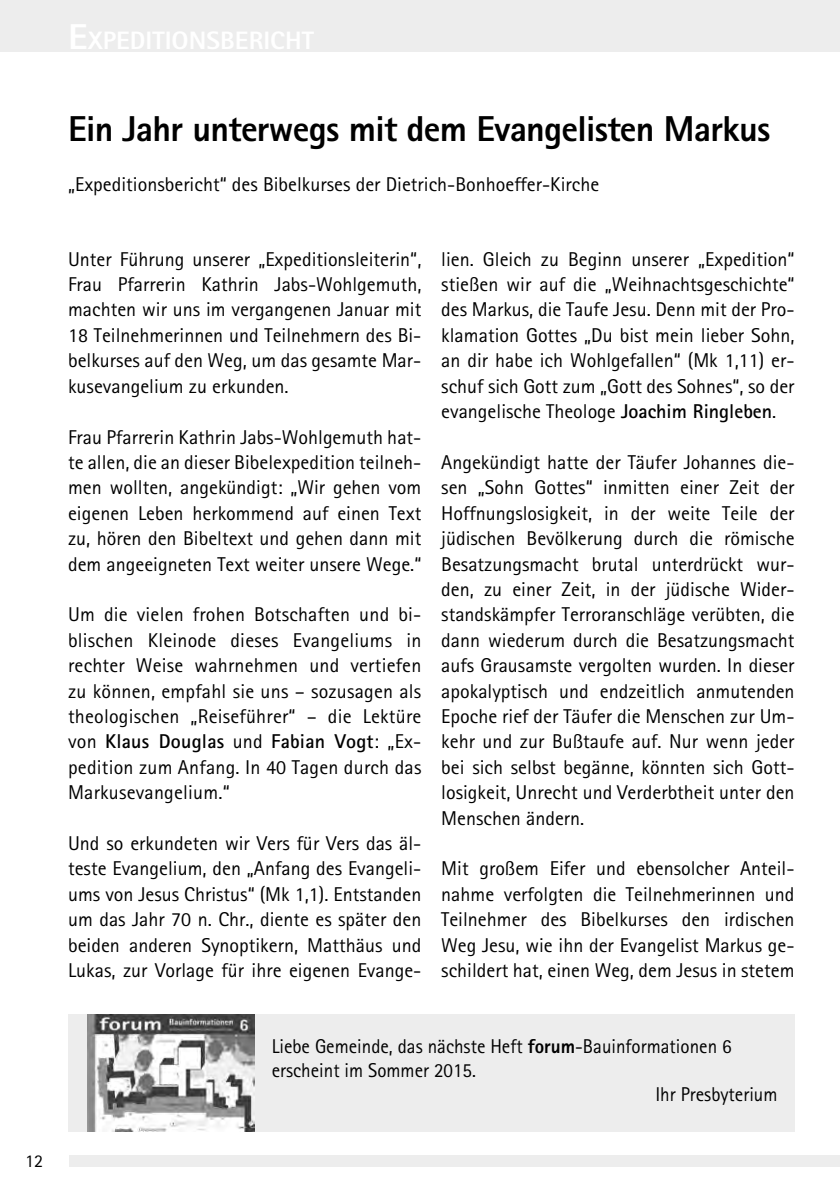
<style>
.page{position:relative;width:840px;height:1191px;background:#fff}
.page>*{position:absolute;margin:0;border:0;box-sizing:border-box;transform-origin:0 0}
.t1{font:800 36px "Rotis Sans Serif";letter-spacing:-.02em;color:#000}
.t2{font:20px/25.4px "Rotis Sans Serif";color:#000;text-align:justify}
.t3{font:20px "Rotis Sans Serif";color:#000;scale:.95 1}
.t4{font:18px "Rotis Sans Serif";color:#000}
.s1{font-weight:700}
.s2{font-weight:800}
</style>
<div class="page">
<hr style="left:839px;top:0;width:1px;height:51px;background:#ededed">
<div style="left:0;top:0;width:839px;height:51px;background:#ededed"></div>
<div style="left:0;top:1154px;width:839px;height:12px;background:#ededed"></div>
<div style="left:0;top:1149px;width:68px;height:22px;background:#fff"></div>
<div style="left:68px;top:1014px;width:726px;height:117px;background:#ededed"></div>
<img style="left:87px;top:1014px;width:167px;height:117px">
<p class="t4" style="left:25px;top:1150px;width:19px">12</p>
<h1 class="t1" style="left:68px;top:105px;width:703px">Ein Jahr unterwegs mit dem Evangelisten Markus</h1>
<p class="t2" style="left:68px;top:172px;width:532px">„Expeditionsbericht“ des Bibelkurses der Dietrich-Bonhoeffer-Kirche</p>
<p class="t2" style="left:68px;top:246px;width:354px">Unter Führung unserer „Expeditionsleiterin“, Frau Pfarrerin Kathrin Jabs-Wohlgemuth, machten wir uns im vergangenen Januar mit 18 Teilnehmerinnen und Teilnehmern des Bi&shy;belkurses auf den Weg, um das gesamte Mar&shy;kusevangelium zu erkunden.</p>
<p class="t2" style="left:68px;top:424px;width:354px">Frau Pfarrerin Kathrin Jabs-Wohlgemuth hat&shy;te allen, die an dieser Bibelexpedition teilneh&shy;men wollten, angekündigt: „Wir gehen vom eigenen Leben herkommend auf einen Text zu, hören den Bibeltext und gehen dann mit dem angeeigneten Text weiter unsere Wege.“</p>
<p class="t2" style="left:68px;top:602px;width:354px">Um die vielen frohen Botschaften und bi&shy;blischen Kleinode dieses Evangeliums in rechter Weise wahrnehmen und vertiefen zu können, empfahl sie uns – sozusagen als theologischen „Reiseführer“ – die Lektüre von <span class="s1">Klaus Douglas</span> und <span class="s1">Fabian Vogt</span>: „Ex&shy;pedition zum Anfang. In 40 Tagen durch das Markusevangelium.“</p>
<p class="t2" style="left:68px;top:830px;width:354px">Und so erkundeten wir Vers für Vers das äl&shy;teste Evangelium, den „Anfang des Evangeli&shy;ums von Jesus Christus“ (Mk 1,1). Entstanden um das Jahr 70 n. Chr., diente es später den beiden anderen Synoptikern, Matthäus und Lukas, zur Vorlage für ihre eigenen Evange-</p>
<p class="t2" style="left:441px;top:246px;width:354px">lien. Gleich zu Beginn unserer „Expedition“ stießen wir auf die „Weihnachtsgeschichte“ des Markus, die Taufe Jesu. Denn mit der Pro&shy;klamation Gottes „Du bist mein lieber Sohn, an dir habe ich Wohlgefallen“ (Mk 1,11) er&shy;schuf sich Gott zum „Gott des Sohnes“, so der evangelische Theologe <span class="s1">Joachim Ringleben</span>.</p>
<p class="t2" style="left:441px;top:449px;width:354px">Angekündigt hatte der Täufer Johannes die&shy;sen „Sohn Gottes“ inmitten einer Zeit der Hoffnungslosigkeit, in der weite Teile der jüdischen Bevölkerung durch die römische Besatzungsmacht brutal unterdrückt wur&shy;den, zu einer Zeit, in der jüdische Wider&shy;standskämpfer Terroranschläge verübten, die dann wiederum durch die Besatzungsmacht aufs Grausamste vergolten wurden. In dieser apokalyptisch und endzeitlich anmutenden Epoche rief der Täufer die Menschen zur Um&shy;kehr und zur Bußtaufe auf. Nur wenn jeder bei sich selbst begänne, könnten sich Gott&shy;losigkeit, Unrecht und Verderbtheit unter den Menschen ändern.</p>
<p class="t2" style="left:441px;top:856px;width:354px">Mit großem Eifer und ebensolcher Anteil&shy;nahme verfolgten die Teilnehmerinnen und Teilnehmer des Bibelkurses den irdischen Weg Jesu, wie ihn der Evangelist Markus ge&shy;schildert hat, einen Weg, dem Jesus in stetem</p>
<p class="t3" style="left:271px;top:1034px;width:485px">Liebe Gemeinde, das nächste Heft <span class="s2">forum</span>-Bauinformationen 6</p>
<p class="t3" style="left:271px;top:1058px;width:216px">erscheint im Sommer 2015.</p>
<p class="t3" style="left:655px;top:1082px;width:130px">Ihr Presbyterium</p>
</div>
